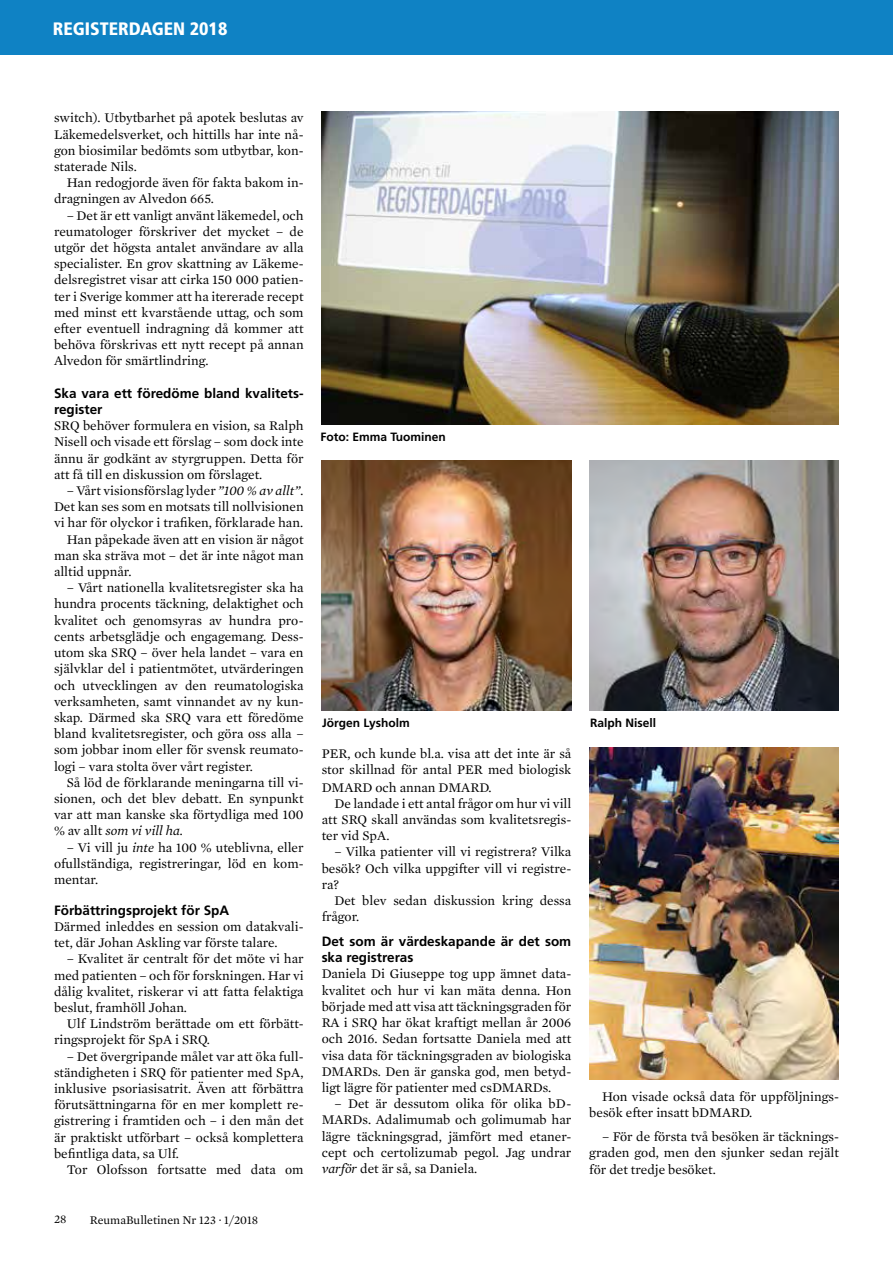
<style>
.page{position:relative;width:893px;height:1263px;background:#fff}
.page>*{position:absolute;margin:0;border:0;box-sizing:border-box;transform-origin:0 0}
.t1{font:900 condensed 18px "Frutiger";color:#fff}
.t2{font:13.5px/16.2px "Mercury Text G1";color:#000;text-align:justify}
.t3{font:700 13.5px/16.2px "Frutiger";color:#000}
.t4{font:700 12px "Frutiger";color:#000}
.t5{font:12px "Mercury Text G1";color:#000}
.s1{font-style:italic}
</style>
<div class="page">
<img style="left:590px;top:748px;width:248px;height:331px">
<img style="left:590px;top:460px;width:249px;height:250px">
<img style="left:322px;top:460px;width:249px;height:250px">
<img style="left:322px;top:112px;width:517px;height:312px">
<div style="left:0;top:0;width:893px;height:54px;background:#0f82c4"></div>
<h1 class="t1" style="left:53px;top:18px;width:176px">REGISTERDAGEN 2018</h1>
<p class="t2" style="left:54px;top:109px;width:251px">switch). Utbytbarhet på apotek beslutas av Läkemedelsverket, och hittills har inte nå&shy;gon biosimilar bedömts som utbytbar, kon&shy;staterade Nils.</p>
<p class="t2" style="left:54px;top:174px;width:251px;text-indent:13px">Han redogjorde även för fakta bakom in&shy;dragningen av Alvedon 665.</p>
<p class="t2" style="left:54px;top:206px;width:251px;text-indent:13px">– Det är ett vanligt använt läkemedel, och reumatologer förskriver det mycket – de utgör det högsta antalet användare av alla specialister. En grov skattning av Läkeme&shy;delsregistret visar att cirka 150 000 patien&shy;ter i Sverige kommer att ha itererade recept med minst ett kvarstående uttag, och som efter eventuell indragning då kommer att behöva förskrivas ett nytt recept på annan Alvedon för smärtlindring.</p>
<p class="t3" style="left:54px;top:385px;width:251px">Ska vara ett föredöme bland kvalitets&shy;register</p>
<p class="t2" style="left:54px;top:417px;width:251px">SRQ behöver formulera en vision, sa Ralph Nisell och visade ett förslag – som dock inte ännu är godkänt av styrgruppen. Detta för att få till en diskussion om förslaget.</p>
<p class="t2" style="left:67px;top:482px;width:238px">– Vårt visionsförslag lyder <span class="s1">”100 % av allt”.</span></p>
<p class="t2" style="left:54px;top:498px;width:251px">Det kan ses som en motsats till nollvisionen</p>
<p class="t2" style="left:54px;top:514px;width:251px">vi har för olyckor i trafiken, förklarade han.</p>
<p class="t2" style="left:67px;top:530px;width:238px">Han påpekade även att en vision är något</p>
<p class="t2" style="left:54px;top:547px;width:251px">man ska sträva mot – det är inte något man</p>
<p class="t2" style="left:54px;top:563px;width:79px">alltid uppnår.</p>
<p class="t2" style="left:54px;top:579px;width:251px;text-indent:13px">– Vårt nationella kvalitetsregister ska ha hundra procents täckning, delaktighet och kvalitet och genomsyras av hundra pro&shy;cents arbetsglädje och engagemang. Dess&shy;utom ska SRQ – över hela landet – vara en självklar del i patientmötet, utvärderingen och utvecklingen av den reumatologiska verksamheten, samt vinnandet av ny kun&shy;skap. Därmed ska SRQ vara ett föredöme bland kvalitetsregister, och göra oss alla – som jobbar inom eller för svensk reumato&shy;logi – vara stolta över vårt register.</p>
<p class="t2" style="left:54px;top:773px;width:251px;text-indent:13px">Så löd de förklarande meningarna till vi&shy;sionen, och det blev debatt. En synpunkt var att man kanske ska förtydliga med 100 % av allt <span class="s1">som vi vill ha.</span></p>
<p class="t2" style="left:54px;top:838px;width:251px;text-indent:13px">– Vi vill ju <span class="s1">inte</span> ha 100 % uteblivna, eller ofullständiga, registreringar, löd en kom&shy;mentar.</p>
<p class="t3" style="left:54px;top:902px;width:177px">Förbättringsprojekt för SpA</p>
<p class="t2" style="left:54px;top:918px;width:251px">Därmed inleddes en session om datakvali&shy;tet, där Johan Askling var förste talare.</p>
<p class="t2" style="left:54px;top:950px;width:251px;text-indent:13px">– Kvalitet är centralt för det möte vi har med patienten – och för forskningen. Har vi dålig kvalitet, riskerar vi att fatta felaktiga beslut, framhöll Johan.</p>
<p class="t2" style="left:54px;top:1015px;width:251px;text-indent:13px">Ulf Lindström berättade om ett förbätt&shy;ringsprojekt för SpA i SRQ.</p>
<p class="t2" style="left:54px;top:1047px;width:251px;text-indent:13px">– Det övergripande målet var att öka full&shy;ständigheten i SRQ för patienter med SpA, inklusive psoriasisatrit. Även att förbättra förutsättningarna för en mer komplett re&shy;gistrering i framtiden och – i den mån det är praktiskt utförbart – också komplettera befintliga data, sa Ulf.</p>
<p class="t2" style="left:67px;top:1161px;width:238px">Tor Olofsson fortsatte med data om</p>
<p class="t5" style="left:54px;top:1210px;width:14px">28</p>
<p class="t5" style="left:90px;top:1211px;width:170px">ReumaBulletinen Nr 123 · 1/2018</p>
<p class="t4" style="left:320px;top:429px;width:127px">Foto: Emma Tuominen</p>
<p class="t4" style="left:322px;top:716px;width:89px">Jörgen Lysholm</p>
<p class="t4" style="left:590px;top:716px;width:68px">Ralph Nisell</p>
<p class="t2" style="left:322px;top:744px;width:251px">PER, och kunde bl.a. visa att det inte är så stor skillnad för antal PER med biologisk</p>
<p class="t2" style="left:322px;top:778px;width:171px">DMARD och annan DMARD.</p>
<p class="t2" style="left:334px;top:794px;width:238px">De landade i ett antal frågor om hur vi vill</p>
<p class="t2" style="left:322px;top:811px;width:251px">att SRQ skall användas som kvalitetsregis-</p>
<p class="t2" style="left:322px;top:827px;width:70px">ter vid SpA.</p>
<p class="t2" style="left:322px;top:843px;width:251px;text-indent:13px">– Vilka patienter vill vi registrera? Vilka besök? Och vilka uppgifter vill vi registre&shy;ra?</p>
<p class="t2" style="left:322px;top:892px;width:251px;text-indent:13px">Det blev sedan diskussion kring dessa frågor.</p>
<p class="t3" style="left:322px;top:933px;width:251px">Det som är värdeskapande är det som ska registreras</p>
<p class="t2" style="left:322px;top:965px;width:251px">Daniela Di Giuseppe tog upp ämnet data&shy;kvalitet och hur vi kan mäta denna. Hon började med att visa att täckningsgraden för RA i SRQ har ökat kraftigt mellan år 2006 och 2016. Sedan fortsatte Daniela med att visa data för täckningsgraden av biologiska DMARDs. Den är ganska god, men betyd&shy;ligt lägre för patienter med csDMARDs.</p>
<p class="t2" style="left:322px;top:1095px;width:251px;text-indent:13px">– Det är dessutom olika för olika bD-MARDs. Adalimumab och golimumab har lägre täckningsgrad, jämfört med etaner&shy;cept och certolizumab pegol. Jag undrar <span class="s1">varför</span> det är så, sa Daniela.</p>
<p class="t2" style="left:589px;top:1088px;width:251px;text-indent:13px">Hon visade också data för uppföljnings&shy;besök efter insatt bDMARD.</p>
<p class="t2" style="left:589px;top:1128px;width:251px;text-indent:13px">– För de första två besöken är täcknings&shy;graden god, men den sjunker sedan rejält för det tredje besöket.</p>
</div>
